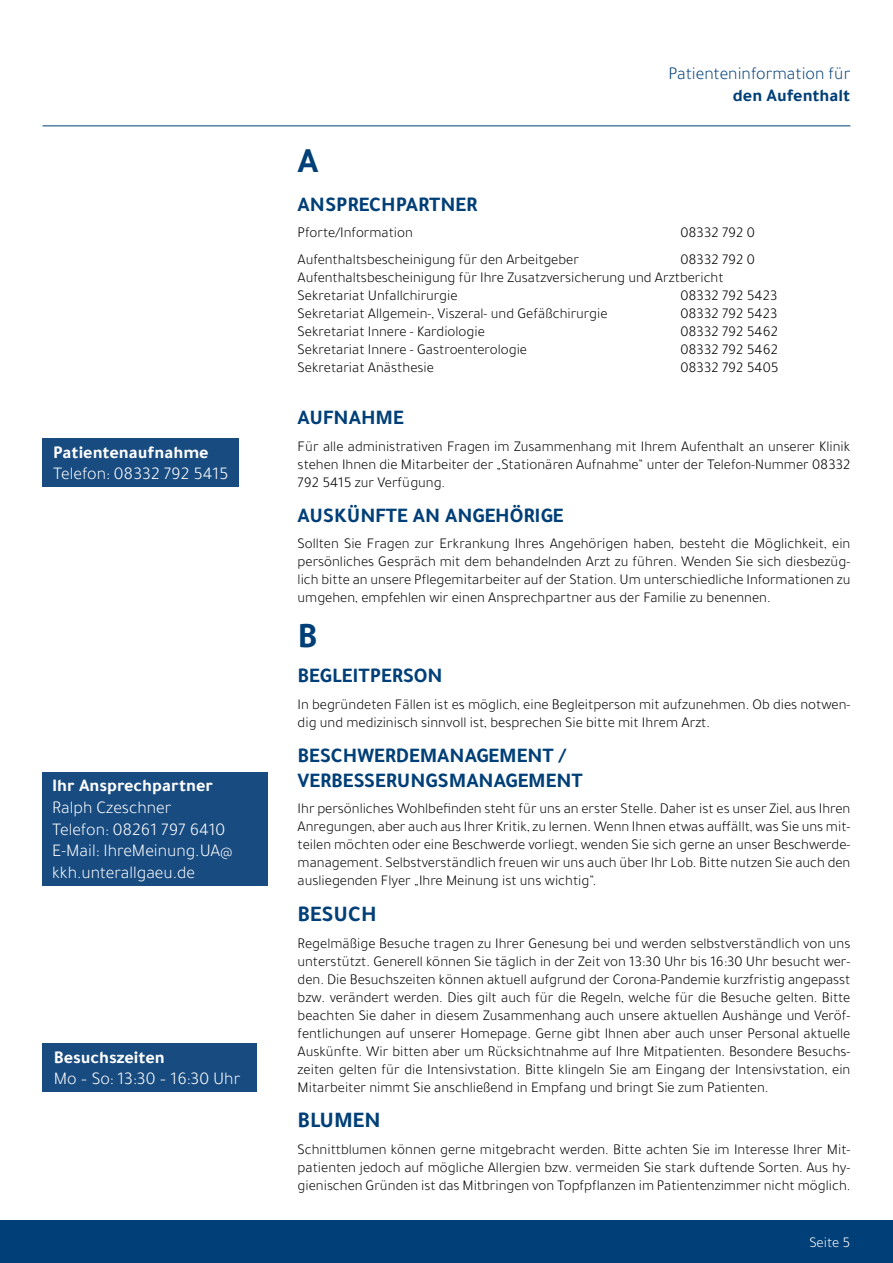
<style>
.page{position:relative;width:893px;height:1263px;background:#fff}
.page>*{position:absolute;margin:0;border:0;box-sizing:border-box;transform-origin:0 0}
.t1{font:700 36px "Tajawal";color:#003f77}
.t2{font:700 22.5px "Tajawal";color:#003f77}
.t3{font:700 21px/25.2px "Tajawal";color:#003f77}
.t4{font:300 18px/21.6px "Tajawal";color:#fff}
.t5{font:700 18px "Tajawal";color:#fff}
.t6{font:300 18px "Tajawal";color:#003f77}
.t7{font:700 18px "Tajawal";color:#003f77}
.t8{font:300 15px/18px "Tajawal";color:#000;text-align:justify}
.t9{font:300 15px "Tajawal";color:#fff}
</style>
<div class="page">
<hr style="left:43px;top:125px;width:807px;height:1px;background:#003f77">
<div style="left:0;top:1220px;width:893px;height:43px;background:#003f77"></div>
<div style="left:43px;top:439px;width:196px;height:48px;background:#184b80"></div>
<div style="left:43px;top:772px;width:225px;height:113px;background:#184b80"></div>
<div style="left:43px;top:1043px;width:214px;height:49px;background:#184b80"></div>
<p class="t5" style="left:53px;top:439px;width:157px">Patientenaufnahme</p>
<p class="t4" style="left:53px;top:463px;width:177px">Telefon: 08332 792 5415</p>
<p class="t5" style="left:52px;top:772px;width:162px">Ihr Ansprechpartner</p>
<p class="t4" style="left:52px;top:797px;width:182px">Ralph Czeschner<br>Telefon: 08261 797 6410<br>E-Mail: IhreMeinung.UA@ kkh.unterallgaeu.de</p>
<p class="t5" style="left:54px;top:1043px;width:113px">Besuchszeiten</p>
<p class="t4" style="left:54px;top:1068px;width:188px">Mo – So: 13:30 – 16:30 Uhr</p>
<p class="t6" style="left:668px;top:61px;width:184px">Patienteninformation für</p>
<p class="t7" style="left:733px;top:81px;width:119px">den Aufenthalt</p>
<h1 class="t1" style="left:298px;top:134px;width:23px">A</h1>
<h3 class="t3" style="left:298px;top:191px;width:181px">ANSPRECHPARTNER</h3>
<p class="t8" style="left:298px;top:224px;width:117px">Pforte/Information</p>
<p class="t8" style="left:680px;top:224px;width:76px">08332 792 0</p>
<p class="t8" style="left:298px;top:250px;width:283px">Aufenthaltsbescheinigung für den Arbeitgeber</p>
<p class="t8" style="left:298px;top:250px;width:459px;text-align:left;text-indent:383px">08332 792 0<br>Aufenthaltsbescheinigung für Ihre Zusatzversicherung und Arztbericht<br>Sekretariat Unfallchirurgie</p>
<p class="t8" style="left:680px;top:286px;width:99px">08332 792 5423</p>
<p class="t8" style="left:298px;top:304px;width:311px">Sekretariat Allgemein-, Viszeral- und Gefäßchirurgie</p>
<p class="t8" style="left:680px;top:304px;width:99px">08332 792 5423</p>
<p class="t8" style="left:298px;top:322px;width:189px">Sekretariat Innere - Kardiologie</p>
<p class="t8" style="left:680px;top:322px;width:99px">08332 792 5462</p>
<p class="t8" style="left:298px;top:340px;width:231px">Sekretariat Innere - Gastroenterologie</p>
<p class="t8" style="left:680px;top:340px;width:99px">08332 792 5462</p>
<p class="t8" style="left:298px;top:358px;width:138px">Sekretariat Anästhesie</p>
<p class="t8" style="left:680px;top:358px;width:100px">08332 792 5405</p>
<h3 class="t3" style="left:298px;top:405px;width:108px">AUFNAHME</h3>
<p class="t8" style="left:298px;top:437px;width:554px">Für alle administrativen Fragen im Zusammenhang mit Ihrem Aufenthalt an unserer Klinik stehen Ihnen die Mitarbeiter der „Stationären Aufnahme“ unter der Telefon-Nummer 08332<br>792 5415 zur Verfügung.</p>
<h3 class="t3" style="left:298px;top:502px;width:267px">AUSKÜNFTE AN ANGEHÖRIGE</h3>
<p class="t8" style="left:298px;top:535px;width:554px">Sollten Sie Fragen zur Erkrankung Ihres Angehörigen haben, besteht die Möglichkeit, ein persönliches Gespräch mit dem behandelnden Arzt zu führen. Wenden Sie sich diesbezüg&shy;lich bitte an unsere Pflegemitarbeiter auf der Station. Um unterschiedliche Informationen zu umgehen, empfehlen wir einen Ansprechpartner aus der Familie zu benennen.</p>
<h1 class="t1" style="left:298px;top:608px;width:21px">B</h1>
<h3 class="t3" style="left:298px;top:663px;width:146px">BEGLEITPERSON</h3>
<p class="t8" style="left:298px;top:695px;width:554px">In begründeten Fällen ist es möglich, eine Begleitperson mit aufzunehmen. Ob dies notwen&shy;dig und medizinisch sinnvoll ist, besprechen Sie bitte mit Ihrem Arzt.</p>
<h3 class="t3" style="left:298px;top:742px;width:287px">BESCHWERDEMANAGEMENT /<br>VERBESSERUNGSMANAGEMENT</h3>
<p class="t8" style="left:298px;top:800px;width:554px">Ihr persönliches Wohlbefinden steht für uns an erster Stelle. Daher ist es unser Ziel, aus Ihren Anregungen, aber auch aus Ihrer Kritik, zu lernen. Wenn Ihnen etwas auffällt, was Sie uns mit&shy;teilen möchten oder eine Beschwerde vorliegt, wenden Sie sich gerne an unser Beschwerde&shy;management. Selbstverständlich freuen wir uns auch über Ihr Lob. Bitte nutzen Sie auch den ausliegenden Flyer „Ihre Meinung ist uns wichtig“.</p>
<h2 class="t2" style="left:298px;top:897px;width:80px">BESUCH</h2>
<p class="t8" style="left:298px;top:934px;width:554px">Regelmäßige Besuche tragen zu Ihrer Genesung bei und werden selbstverständlich von uns unterstützt. Generell können Sie täglich in der Zeit von 13:30 Uhr bis 16:30 Uhr besucht wer&shy;den. Die Besuchszeiten können aktuell aufgrund der Corona-Pandemie kurzfristig angepasst bzw. verändert werden. Dies gilt auch für die Regeln, welche für die Besuche gelten. Bitte beachten Sie daher in diesem Zusammenhang auch unsere aktuellen Aushänge und Veröf&shy;fentlichungen auf unserer Homepage. Gerne gibt Ihnen aber auch unser Personal aktuelle Auskünfte. Wir bitten aber um Rücksichtnahme auf Ihre Mitpatienten. Besondere Besuchs&shy;zeiten gelten für die Intensivstation. Bitte klingeln Sie am Eingang der Intensivstation, ein Mitarbeiter nimmt Sie anschließend in Empfang und bringt Sie zum Patienten.</p>
<h2 class="t2" style="left:298px;top:1103px;width:84px">BLUMEN</h2>
<p class="t8" style="left:298px;top:1140px;width:554px">Schnittblumen können gerne mitgebracht werden. Bitte achten Sie im Interesse Ihrer Mit&shy;patienten jedoch auf mögliche Allergien bzw. vermeiden Sie stark duftende Sorten. Aus hy&shy;gienischen Gründen ist das Mitbringen von Topfpflanzen im Patientenzimmer nicht möglich.</p>
<p class="t9" style="left:809px;top:1232px;width:43px">Seite 5</p>
</div>
